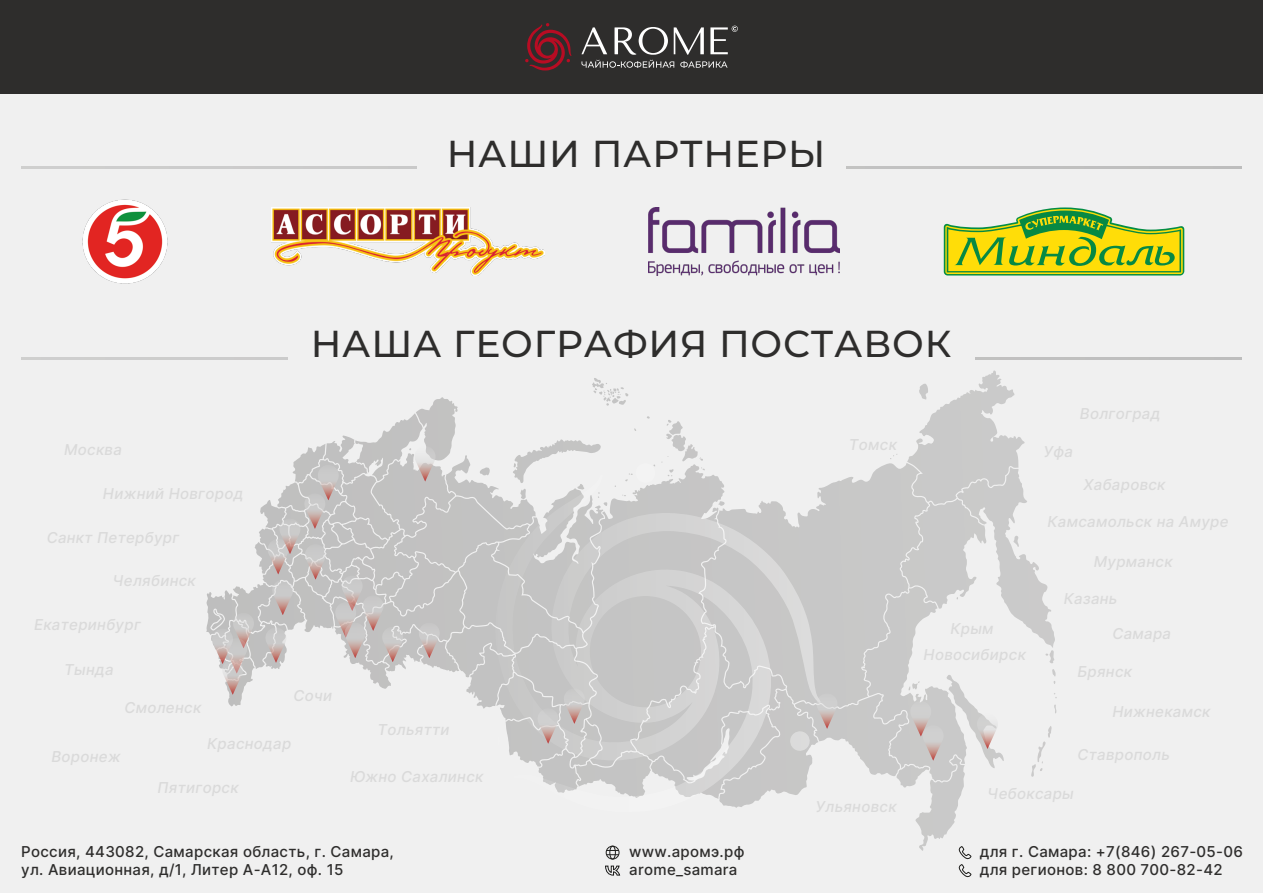
<style>
.page{position:relative;width:1263px;height:893px;background:#f0f0f0}
.page>*{position:absolute;margin:0;border:0;box-sizing:border-box;transform-origin:0 0}
.t1{font:500 37.5px "Montserrat";letter-spacing:.02em;color:#2e2d2c}
.t2{font:italic 500 15px "Inter";letter-spacing:.02em;color:#dadada}
.t3{font:500 15px/18px "Inter";letter-spacing:.02em;color:#2e2d2c}
</style>
<div class="page">
<svg style="left:1031px;top:726px;width:21px;height:51px"></svg>
<svg style="left:1054px;top:705px;width:2px;height:8px"></svg>
<svg style="left:1052px;top:669px;width:4px;height:15px"></svg>
<svg style="left:1045px;top:650px;width:9px;height:13px"></svg>
<hr style="left:976px;top:358px;width:265px;height:1px;background:#bfbfbf">
<hr style="left:21px;top:358px;width:266px;height:1px;background:#cdcdcc">
<div style="left:0;top:0;width:1263px;height:94px;background:#2e2d2c"></div>
<svg style="left:525px;top:23px;width:46px;height:47px"></svg>
<svg style="left:581px;top:26px;width:157px;height:42px"></svg>
<img style="left:82px;top:199px;width:85px;height:85px">
<img style="left:272px;top:207px;width:272px;height:68px">
<img style="left:649px;top:207px;width:190px;height:68px">
<hr style="left:847px;top:167px;width:394px;height:1px;background:#c0c0c0">
<hr style="left:21px;top:167px;width:395px;height:1px;background:#ccc">
<svg style="left:944px;top:207px;width:240px;height:68px"></svg>
<svg style="left:206px;top:371px;width:813px;height:507px"></svg>
<h1 class="t1" style="left:447px;top:128px;width:380px">НАШИ ПАРТНЕРЫ</h1>
<h1 class="t1" style="left:311px;top:319px;width:642px">НАША ГЕОГРАФИЯ ПОСТАВОК</h1>
<p class="t2" style="left:64px;top:439px;width:59px">Москва</p>
<p class="t2" style="left:103px;top:482px;width:142px">Нижний Новгород</p>
<p class="t2" style="left:47px;top:526px;width:134px">Санкт Петербург</p>
<p class="t2" style="left:113px;top:570px;width:85px">Челябинск</p>
<p class="t2" style="left:34px;top:614px;width:108px">Екатеринбург</p>
<p class="t2" style="left:64px;top:659px;width:51px">Тында</p>
<p class="t2" style="left:124px;top:697px;width:78px">Смоленск</p>
<p class="t2" style="left:294px;top:685px;width:40px">Сочи</p>
<p class="t2" style="left:52px;top:746px;width:71px">Воронеж</p>
<p class="t2" style="left:207px;top:733px;width:86px">Краснодар</p>
<p class="t2" style="left:378px;top:719px;width:74px">Тольятти</p>
<p class="t2" style="left:849px;top:434px;width:50px">Томск</p>
<p class="t2" style="left:950px;top:617px;width:45px">Крым</p>
<p class="t2" style="left:923px;top:643px;width:104px">Новосибирск</p>
<p class="t2" style="left:1080px;top:402px;width:82px">Волгоград</p>
<p class="t2" style="left:1043px;top:441px;width:31px">Уфа</p>
<p class="t2" style="left:1083px;top:473px;width:84px">Хабаровск</p>
<p class="t2" style="left:1047px;top:511px;width:183px">Камсамольск на Амуре</p>
<p class="t2" style="left:1094px;top:551px;width:80px">Мурманск</p>
<p class="t2" style="left:1064px;top:587px;width:55px">Казань</p>
<p class="t2" style="left:1112px;top:623px;width:60px">Самара</p>
<p class="t2" style="left:1077px;top:660px;width:56px">Брянск</p>
<p class="t2" style="left:1112px;top:700px;width:100px">Нижнекамск</p>
<p class="t2" style="left:1077px;top:744px;width:94px">Ставрополь</p>
<p class="t2" style="left:158px;top:776px;width:83px">Пятигорск</p>
<p class="t2" style="left:350px;top:766px;width:135px">Южно Сахалинск</p>
<p class="t2" style="left:815px;top:796px;width:83px">Ульяновск</p>
<p class="t2" style="left:987px;top:782px;width:88px">Чебоксары</p>
<p class="t3" style="left:21px;top:842px;width:374px">Россия, 443082, Самарская область, г. Самара, ул. Авиационная, д/1, Литер А-А12, оф. 15</p>
<p class="t3" style="left:629px;top:842px;width:117px">www.аромэ.рф</p>
<p class="t3" style="left:980px;top:842px;width:265px">для г. Самара: +7(846) 267-05-06</p>
<p class="t3" style="left:629px;top:860px;width:110px">arome_samara</p>
<p class="t3" style="left:980px;top:860px;width:244px">для регионов: 8 800 700-82-42</p>
</div>
